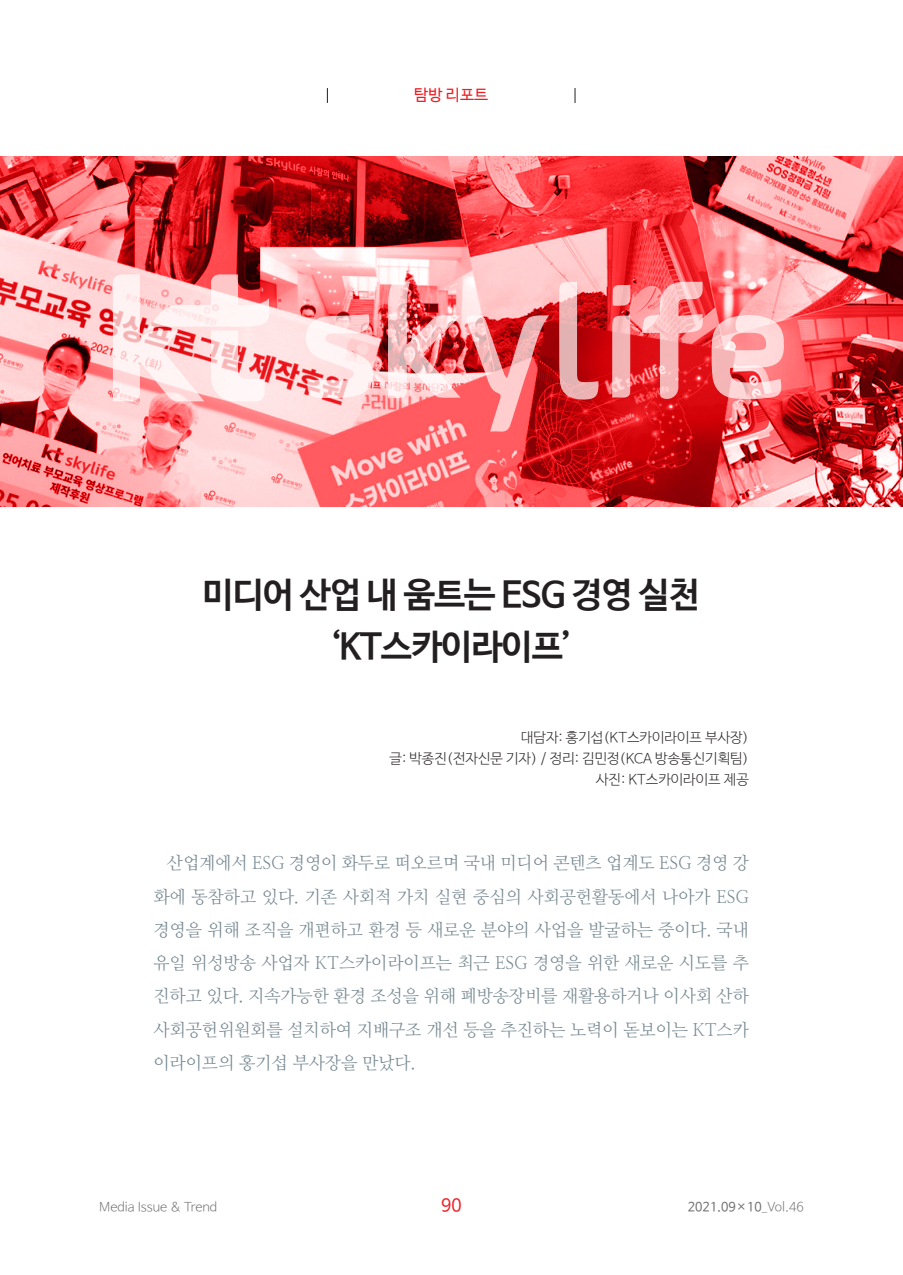
<style>
.page{position:relative;width:903px;height:1275px;background:#fff}
.page>*{position:absolute;margin:0;border:0;box-sizing:border-box;transform-origin:0 0}
.t1{font:700 35px/52.5px "Nanum Barun Gothic";letter-spacing:-.03em;color:#231f20;text-align:center}
.t2{font:17.5px/33.2px "Nanum Myeongjo OTF";color:#768891;text-align:justify}
.t3{font:17.5px "Nanum Barun Gothic";color:#ee1d23}
.t4{font:15.75px "Nanum Barun Gothic";color:#ee1d23}
.t5{font:300 14px/21px "Nanum Barun Gothic";color:#231f20;text-align:right}
.t6{font:12.6px "Nanum Barun Gothic";color:#6c6d70}
.t7{font:300 12.6px "Nanum Barun Gothic";color:#6c6d70}
.s1{font-weight:300}
</style>
<div class="page">
<svg style="left:327px;top:88px;width:1px;height:15px"></svg>
<svg style="left:575px;top:88px;width:1px;height:15px"></svg>
<img style="left:0;top:157px;width:903px;height:350px">
<svg style="left:113px;top:274px;width:156px;height:127px"></svg>
<svg style="left:711px;top:314px;width:74px;height:86px;background:#faaeb1"></svg>
<svg style="left:388px;top:281px;width:161px;height:151px;background:#ec8689"></svg>
<svg style="left:304px;top:314px;width:74px;height:84px"></svg>
<svg style="left:642px;top:282px;width:61px;height:120px;background:#f27376"></svg>
<svg style="left:559px;top:282px;width:40px;height:119px;background:#d66669"></svg>
<svg style="left:612px;top:316px;width:18px;height:81px"></svg>
<svg style="left:612px;top:285px;width:18px;height:21px"></svg>
<p class="t4" style="left:414px;top:87px;width:75px">탐방 리포트</p>
<h1 class="t1" style="left:202px;top:570px;width:499px">미디어 산업 내 움트는 ESG 경영 실천 ‘KT스카이라이프’</h1>
<p class="t5" style="left:389px;top:728px;width:361px">대담자: 홍기섭(KT스카이라이프 부사장)<br>글: 박종진(전자신문 기자) / 정리: 김민정(KCA 방송통신기획팀) 사진: KT스카이라이프 제공</p>
<p class="t2" style="left:153px;top:846px;width:597px;text-indent:13px">산업계에서 ESG 경영이 화두로 떠오르며 국내 미디어 콘텐츠 업계도 ESG 경영 강 화에 동참하고 있다. 기존 사회적 가치 실현 중심의 사회공헌활동에서 나아가 ESG 경영을 위해 조직을 개편하고 환경 등 새로운 분야의 사업을 발굴하는 중이다. 국내 유일 위성방송 사업자 KT스카이라이프는 최근 ESG 경영을 위한 새로운 시도를 추 진하고 있다. 지속가능한 환경 조성을 위해 폐방송장비를 재활용하거나 이사회 산하 사회공헌위원회를 설치하여 지배구조 개선 등을 추진하는 노력이 돋보이는 KT스카 이라이프의 홍기섭 부사장을 만났다.</p>
<p class="t7" style="left:99px;top:1200px;width:120px">Media Issue &amp; Trend</p>
<p class="t3" style="left:441px;top:1196px;width:22px">90</p>
<p class="t6" style="left:688px;top:1200px;width:117px">2021.09×10<span class="s1">_Vol.46</span></p>
</div>
